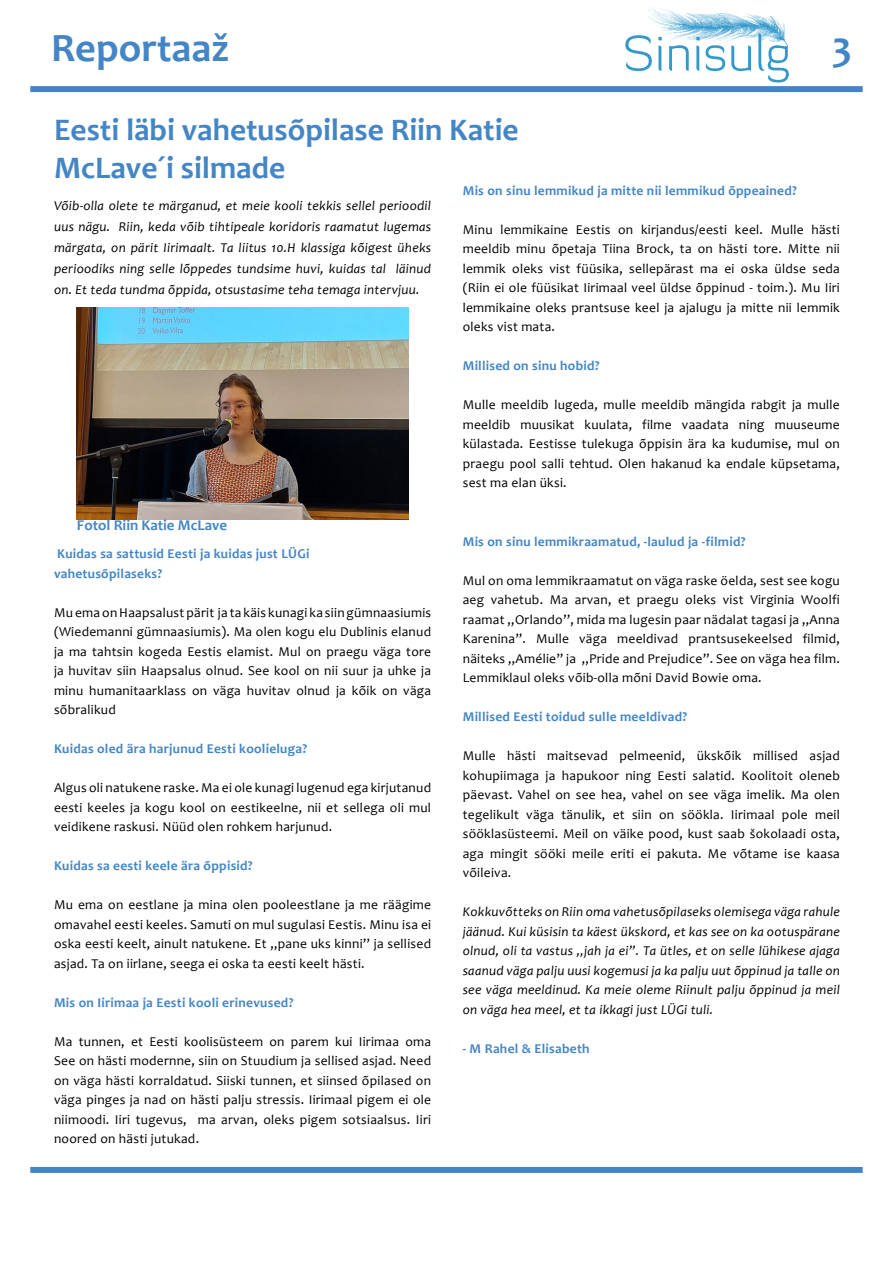
<style>
.page{position:relative;width:893px;height:1263px;background:#fff}
.page>*{position:absolute;margin:0;border:0;box-sizing:border-box;transform-origin:0 0}
.t1{font:700 42px "Candara";color:#4486c5}
.t2{font:700 40.5px "Candara";color:#4486c5}
.t3{font:700 31.5px/37.8px "Candara";color:#4486c5}
.t4{font:700 15px "Candara";color:#4486c5}
.t5{font:13.5px/19.5px "Candara";letter-spacing:.02em;color:#000;text-align:justify}
.t6{font:italic 13.5px/19.5px "Candara";letter-spacing:.02em;color:#000;text-align:justify}
.t7{font:700 13.5px "Candara";letter-spacing:.02em;color:#4486c5}
</style>
<div class="page">
<div style="left:30px;top:1167px;width:833px;height:6px;background:#4486c5"></div>
<div style="left:30px;top:86px;width:833px;height:6px;background:#4486c5"></div>
<img style="left:625px;top:8px;width:164px;height:75px">
<img style="left:77px;top:307px;width:331px;height:212px">
<p class="t2" style="left:51px;top:22px;width:179px">Reportaaž</p>
<p class="t1" style="left:832px;top:20px;width:21px">3</p>
<p class="t3" style="left:54px;top:110px;width:466px">Eesti läbi vahetusõpilase Riin Katie<br>McLave´i silmade</p>
<p class="t7" style="left:463px;top:182px;width:336px">Mis on sinu lemmikud ja mitte nii lemmikud õppeained?</p>
<p class="t5" style="left:463px;top:219px;width:379px">Minu lemmikaine Eestis on kirjandus/eesti keel. Mulle hästi meeldib minu õpetaja Tiina Brock, ta on hästi tore. Mitte nii lemmik oleks vist füüsika, sellepärast ma ei oska üldse seda (Riin ei ole füüsikat Iirimaal veel üldse õppinud - toim.). Mu Iiri lemmikaine oleks prantsuse keel ja ajalugu ja mitte nii lemmik oleks vist mata.</p>
<p class="t7" style="left:463px;top:357px;width:138px">Millised on sinu hobid?</p>
<p class="t5" style="left:463px;top:395px;width:379px">Mulle meeldib lugeda, mulle meeldib mängida rabgit ja mulle meeldib muusikat kuulata, filme vaadata ning muuseume külastada. Eestisse tulekuga õppisin ära ka kudumise, mul on praegu pool salli tehtud. Olen hakanud ka endale küpsetama, sest ma elan üksi.</p>
<p class="t6" style="left:54px;top:195px;width:379px;line-height:21.1px">Võib-olla olete te märganud, et meie kooli tekkis sellel perioodil uus nägu. Riin, keda võib tihtipeale koridoris raamatut lugemas märgata, on pärit Iirimaalt. Ta liitus 10.H klassiga kõigest üheks perioodiks ning selle lõppedes tundsime huvi, kuidas tal läinud on. Et teda tundma õppida, otsustasime teha temaga intervjuu.</p>
<p class="t4" style="left:77px;top:516px;width:152px">Fotol Riin Katie McLave</p>
<p class="t7" style="left:57px;top:545px;width:254px">Kuidas sa sattusid Eesti ja kuidas just LÜGi</p>
<p class="t7" style="left:54px;top:565px;width:110px">vahetusõpilaseks?</p>
<p class="t5" style="left:54px;top:603px;width:379px">Mu ema on Haapsalust pärit ja ta käis kunagi ka siin gümnaasiumis (Wiedemanni gümnaasiumis). Ma olen kogu elu Dublinis elanud ja ma tahtsin kogeda Eestis elamist. Mul on praegu väga tore ja huvitav siin Haapsalus olnud. See kool on nii suur ja uhke ja minu humanitaarklass on väga huvitav olnud ja kõik on väga sõbralikud</p>
<p class="t7" style="left:54px;top:740px;width:255px">Kuidas oled ära harjunud Eesti koolieluga?</p>
<p class="t5" style="left:54px;top:778px;width:379px">Algus oli natukene raske. Ma ei ole kunagi lugenud ega kirjutanud eesti keeles ja kogu kool on eestikeelne, nii et sellega oli mul veidikene raskusi. Nüüd olen rohkem harjunud.</p>
<p class="t7" style="left:54px;top:857px;width:200px">Kuidas sa eesti keele ära õppisid?</p>
<p class="t5" style="left:54px;top:895px;width:379px">Mu ema on eestlane ja mina olen pooleestlane ja me räägime omavahel eesti keeles. Samuti on mul sugulasi Eestis. Minu isa ei oska eesti keelt, ainult natukene. Et ,,pane uks kinni’’ ja sellised asjad. Ta on iirlane, seega ei oska ta eesti keelt hästi.</p>
<p class="t7" style="left:54px;top:994px;width:241px">Mis on Iirimaa ja Eesti kooli erinevused?</p>
<p class="t5" style="left:54px;top:1032px;width:379px">Ma tunnen, et Eesti koolisüsteem on parem kui Iirimaa oma See on hästi modernne, siin on Stuudium ja sellised asjad. Need on väga hästi korraldatud. Siiski tunnen, et siinsed õpilased on väga pinges ja nad on hästi palju stressis. Iirimaal pigem ei ole niimoodi. Iiri tugevus, ma arvan, oleks pigem sotsiaalsus. Iiri noored on hästi jutukad.</p>
<p class="t7" style="left:463px;top:533px;width:284px">Mis on sinu lemmikraamatud, -laulud ja -filmid?</p>
<p class="t5" style="left:463px;top:570px;width:379px">Mul on oma lemmikraamatut on väga raske öelda, sest see kogu aeg vahetub. Ma arvan, et praegu oleks vist Virginia Woolfi raamat ,,Orlando’’, mida ma lugesin paar nädalat tagasi ja ,,Anna Karenina”. Mulle väga meeldivad prantsusekeelsed filmid, näiteks ,,Amélie” ja ,,Pride and Prejudice”. See on väga hea film.<br>Lemmiklaul oleks võib-olla mõni David Bowie oma.</p>
<p class="t7" style="left:463px;top:708px;width:226px">Millised Eesti toidud sulle meeldivad?</p>
<p class="t5" style="left:463px;top:746px;width:379px">Mulle hästi maitsevad pelmeenid, ükskõik millised asjad kohupiimaga ja hapukoor ning Eesti salatid. Koolitoit oleneb päevast. Vahel on see hea, vahel on see väga imelik. Ma olen tegelikult väga tänulik, et siin on söökla. Iirimaal pole meil sööklasüsteemi. Meil on väike pood, kust saab šokolaadi osta, aga mingit sööki meile eriti ei pakuta. Me võtame ise kaasa võileiva.</p>
<p class="t6" style="left:463px;top:902px;width:379px">Kokkuvõtteks on Riin oma vahetusõpilaseks olemisega väga rahule jäänud. Kui küsisin ta käest ükskord, et kas see on ka ootuspärane olnud, oli ta vastus ,,jah ja ei”. Ta ütles, et on selle lühikese ajaga saanud väga palju uusi kogemusi ja ka palju uut õppinud ja talle on see väga meeldinud. Ka meie oleme Riinult palju õppinud ja meil on väga hea meel, et ta ikkagi just LÜGi tuli.</p>
<p class="t7" style="left:463px;top:1040px;width:128px">- M Rahel &amp; Elisabeth</p>
</div>
